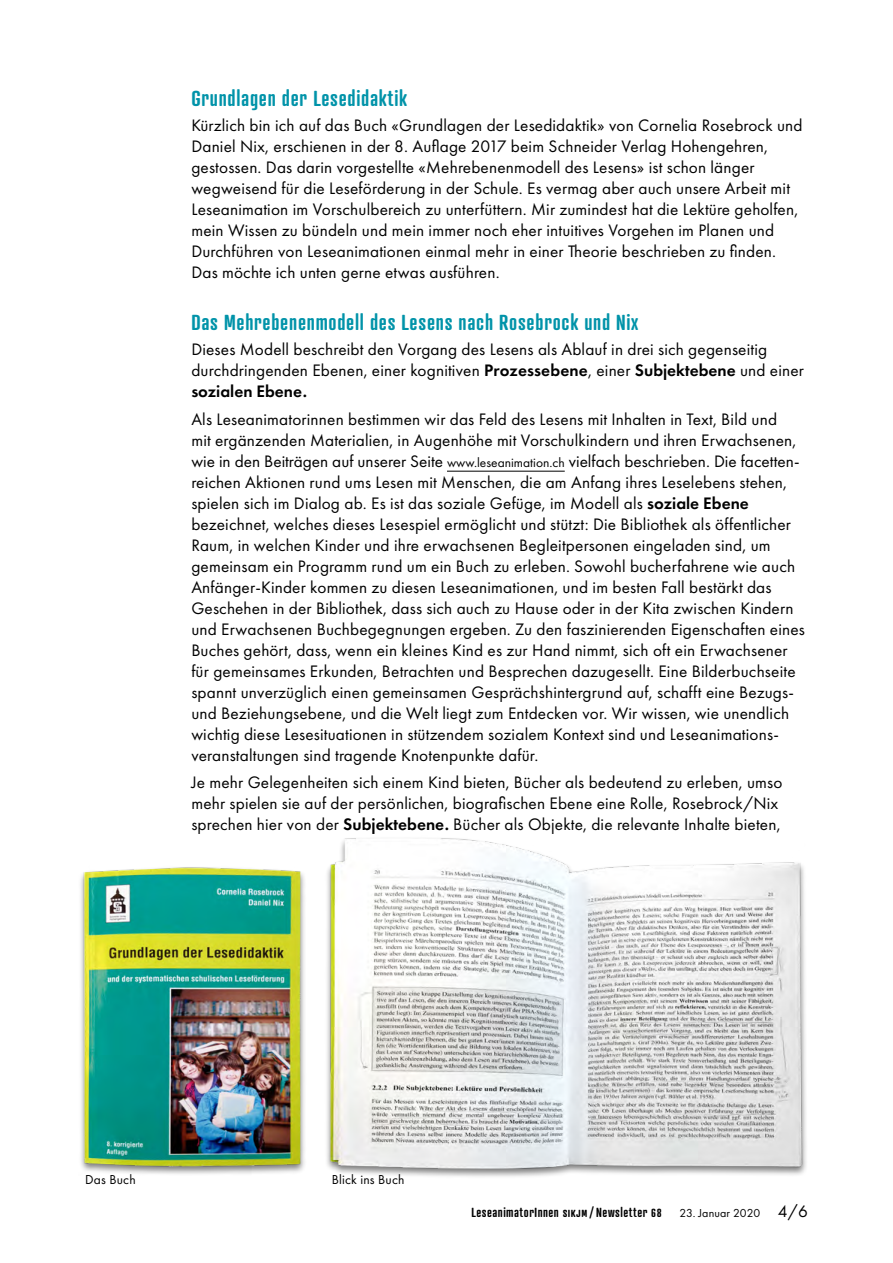
<style>
.page{position:relative;width:893px;height:1263px;background:#fff}
.page>*{position:absolute;margin:0;border:0;box-sizing:border-box;transform-origin:0 0}
.t1{font:600 21px "Atrament Std";letter-spacing:.035em;color:#0093a9}
.t2{font:17.25px/21px "Futura PT";letter-spacing:.01em;color:#000}
.t3{font:13.5px "Futura PT";letter-spacing:.015em;color:#000}
.t4{font:600 12.75px "Atrament Std";letter-spacing:.04em;color:#000}
.t5{font:12px "Futura PT";letter-spacing:.01em;color:#000}
.s1{font-weight:600}
.s2{font-size:13.5px}
.s3{font-size:17.25px}
</style>
<div class="page">
<img style="left:327px;top:838px;width:477px;height:337px">
<img style="left:80px;top:867px;width:225px;height:307px">
<hr style="left:447px;top:471px;width:118px;height:1px;background:#000">
<p class="t1" style="left:191px;top:85px;width:217px">Grundlagen der Lesedidaktik</p>
<p class="t2" style="left:191px;top:115px;width:613px">Kürzlich bin ich auf das Buch «Grundlagen der Lesedidaktik» von Cornelia Rosebrock und Daniel Nix, erschienen in der 8. Auflage 2017 beim Schneider Verlag Hohengehren, gestossen. Das darin vorgestellte «Mehrebenenmodell des Lesens» ist schon länger wegweisend für die Leseförderung in der Schule. Es vermag aber auch unsere Arbeit mit Leseanimation im Vorschulbereich zu unterfüttern. Mir zumindest hat die Lektüre geholfen, mein Wissen zu bündeln und mein immer noch eher intuitives Vorgehen im Planen und Durchführen von Leseanimationen einmal mehr in einer Theorie beschrieben zu finden.<br>Das möchte ich unten gerne etwas ausführen.</p>
<p class="t1" style="left:191px;top:308px;width:449px">Das Mehrebenenmodell des Lesens nach Rosebrock und Nix</p>
<p class="t2" style="left:191px;top:339px;width:614px">Dieses Modell beschreibt den Vorgang des Lesens als Ablauf in drei sich gegenseitig durchdringenden Ebenen, einer kognitiven <span class="s1">Prozessebene</span>, einer <span class="s1">Subjektebene</span> und einer <span class="s1">sozialen Ebene.</span></p>
<p class="t2" style="left:191px;top:408px;width:615px">Als Leseanimatorinnen bestimmen wir das Feld des Lesens mit Inhalten in Text, Bild und<br>mit ergänzenden Materialien, in Augenhöhe mit Vorschulkindern und ihren Erwachsenen, wie in den Beiträgen auf unserer Seite <span class="s2">www.leseanimation.ch</span> vielfach beschrieben. Die facetten&shy;reichen Aktionen rund ums Lesen mit Menschen, die am Anfang ihres Leselebens stehen, spielen sich im Dialog ab. Es ist das soziale Gefüge, im Modell als <span class="s1">soziale Ebene </span>bezeichnet, welches dieses Lesespiel ermöglicht und stützt: Die Bibliothek als öffentlicher Raum, in welchen Kinder und ihre erwachsenen Begleitpersonen eingeladen sind, um gemeinsam ein Programm rund um ein Buch zu erleben. Sowohl bucherfahrene wie auch Anfänger-Kinder kommen zu diesen Leseanimationen, und im besten Fall bestärkt das Geschehen in der Bibliothek, dass sich auch zu Hause oder in der Kita zwischen Kindern und Erwachsenen Buchbegegnungen ergeben. Zu den faszinierenden Eigenschaften eines Buches gehört, dass, wenn ein kleines Kind es zur Hand nimmt, sich oft ein Erwachsener für gemeinsames Erkunden, Betrachten und Besprechen dazugesellt. Eine Bilderbuchseite spannt unverzüglich einen gemeinsamen Gesprächshintergrund auf, schafft eine Bezugs&shy;und Beziehungsebene, und die Welt liegt zum Entdecken vor. Wir wissen, wie unendlich wichtig diese Lesesituationen in stützendem sozialem Kontext sind und Leseanimations&shy;veranstaltungen sind tragende Knotenpunkte dafür.</p>
<p class="t2" style="left:191px;top:772px;width:593px">Je mehr Gelegenheiten sich einem Kind bieten, Bücher als bedeutend zu erleben, umso mehr spielen sie auf der persönlichen, biografischen Ebene eine Rolle, Rosebrock/Nix sprechen hier von der <span class="s1">Subjektebene.</span> Bücher als Objekte, die relevante Inhalte bieten,</p>
<p class="t3" style="left:85px;top:1171px;width:52px">Das Buch</p>
<p class="t3" style="left:332px;top:1171px;width:74px">Blick ins Buch</p>
<p class="t4" style="left:471px;top:1204px;width:192px">LeseanimatorInnen SIKJM / Newsletter 68</p>
<p class="t5" style="left:679px;top:1206px;width:130px">23. Januar 2020 <span class="s3">4/6</span></p>
</div>
